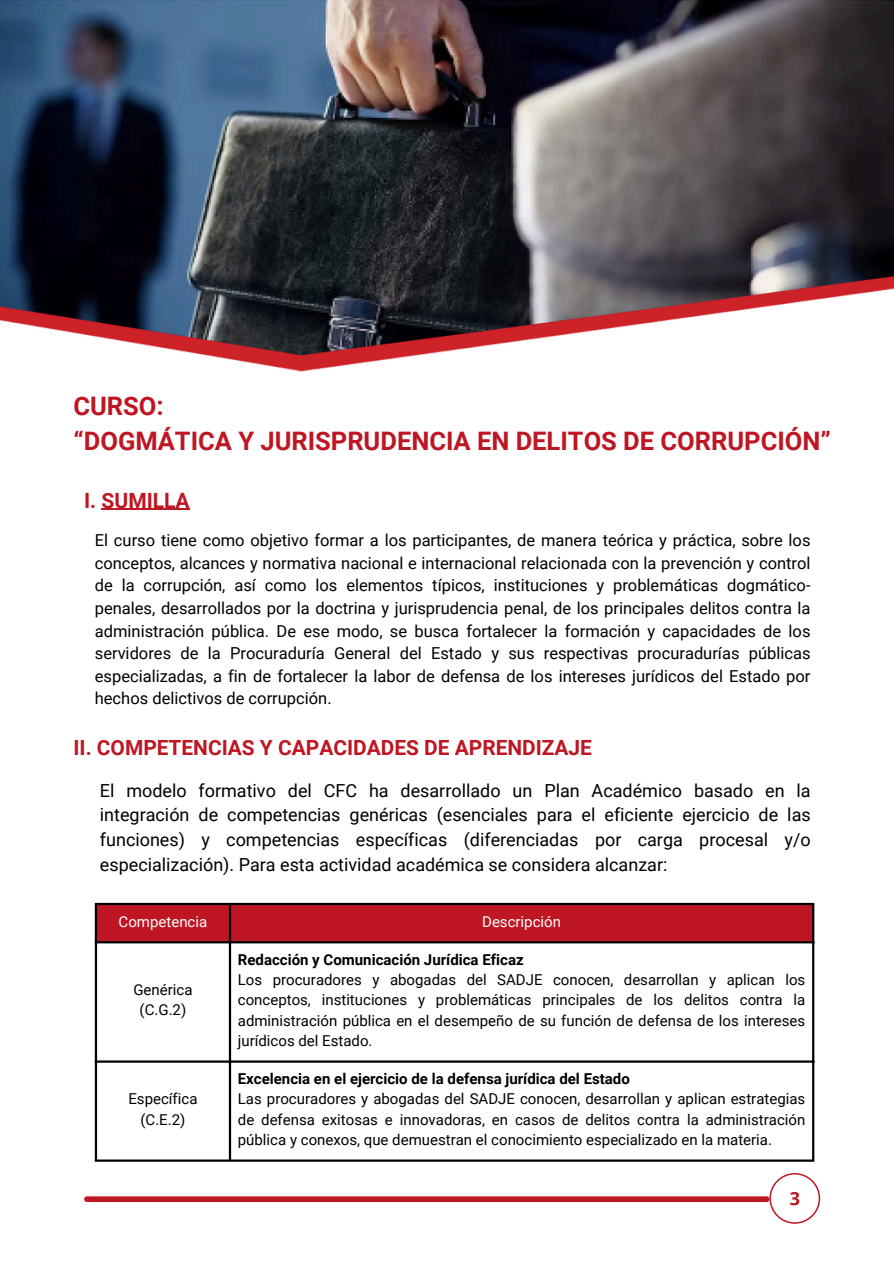
<style>
.page{position:relative;width:894px;height:1264px;background:#fff}
.page>*{position:absolute;margin:0;border:0;box-sizing:border-box;transform-origin:0 0}
.t1{font:700 25.5px/34.8px "Roboto";color:#be1622}
.t2{font:700 21px "Roboto";color:#be1622}
.t3{font:700 20.85px "Roboto";color:#be1622}
.t4{font:18px/24.8px "Roboto";color:#000;text-align:justify}
.t5{font:16.5px/22.5px "Roboto";color:#000;text-align:justify}
.t6{font:15px/20.2px "Roboto";color:#000;text-align:justify}
.t7{font:700 15px "Roboto";color:#000}
.t8{font:15px "Roboto";color:#fff}
</style>
<div class="page">
<img style="left:0;top:0;width:893px;height:372px">
<div style="left:97px;top:905px;width:714px;height:36px;background:#be1622"></div>
<hr style="left:95px;top:905px;width:2px;height:254px;background:#000">
<hr style="left:229px;top:905px;width:2px;height:254px;background:#000">
<hr style="left:811px;top:905px;width:3px;height:254px;background:#000">
<hr style="left:95px;top:902px;width:719px;height:3px;background:#000">
<hr style="left:95px;top:941px;width:719px;height:2px;background:#000">
<hr style="left:95px;top:1060px;width:719px;height:2px;background:#000">
<hr style="left:95px;top:1159px;width:719px;height:2px;background:#000">
<svg style="left:84px;top:1173px;width:735px;height:50px"></svg>
<hr style="left:102px;top:508px;width:88px;height:2px;background:#be1622">
<p class="t1" style="left:73px;top:388px;width:758px">CURSO:<br>“DOGMÁTICA Y JURISPRUDENCIA EN DELITOS DE CORRUPCIÓN”</p>
<p class="t2" style="left:84px;top:488px;width:107px">I. SUMILLA</p>
<p class="t5" style="left:95px;top:529px;width:717px">El curso tiene como objetivo formar a los participantes, de manera teórica y práctica, sobre los conceptos, alcances y normativa nacional e internacional relacionada con la prevención y control de la corrupción, así como los elementos típicos, instituciones y problemáticas dogmático&shy;penales, desarrollados por la doctrina y jurisprudencia penal, de los principales delitos contra la administración pública. De ese modo, se busca fortalecer la formación y capacidades de los servidores de la Procuraduría General del Estado y sus respectivas procuradurías públicas especializadas, a fin de fortalecer la labor de defensa de los intereses jurídicos del Estado por hechos delictivos de corrupción.</p>
<p class="t3" style="left:73px;top:735px;width:520px">II. COMPETENCIAS Y CAPACIDADES DE APRENDIZAJE</p>
<p class="t4" style="left:100px;top:778px;width:712px">El modelo formativo del CFC ha desarrollado un Plan Académico basado en la integración de competencias genéricas (esenciales para el eficiente ejercicio de las funciones) y competencias específicas (diferenciadas por carga procesal y/o especialización). Para esta actividad académica se considera alcanzar:</p>
<h1 class="t8" style="left:119px;top:912px;width:90px">Competencia</h1>
<h2 class="t8" style="left:482px;top:912px;width:80px">Descripción</h2>
<p class="t6" style="left:133px;top:979px;width:61px">Genérica</p>
<h2 class="t6" style="left:140px;top:1000px;width:48px">(C.G.2)</h2>
<p class="t6" style="left:128px;top:1089px;width:70px">Específica</p>
<p class="t6" style="left:140px;top:1109px;width:46px">(C.E.2)</p>
<p class="t7" style="left:238px;top:950px;width:287px">Redacción y Comunicación Jurídica Eficaz</p>
<p class="t6" style="left:238px;top:969px;width:568px">Los procuradores y abogadas del SADJE conocen, desarrollan y aplican los conceptos, instituciones y problemáticas principales de los delitos contra la administración pública en el desempeño de su función de defensa de los intereses jurídicos del Estado.</p>
<p class="t7" style="left:238px;top:1070px;width:393px">Excelencia en el ejercicio de la defensa jurídica del Estado</p>
<p class="t6" style="left:238px;top:1089px;width:568px">Las procuradores y abogadas del SADJE conocen, desarrollan y aplican estrategias de defensa exitosas e innovadoras, en casos de delitos contra la administración pública y conexos, que demuestran el conocimiento especializado en la materia.</p>
</div>
